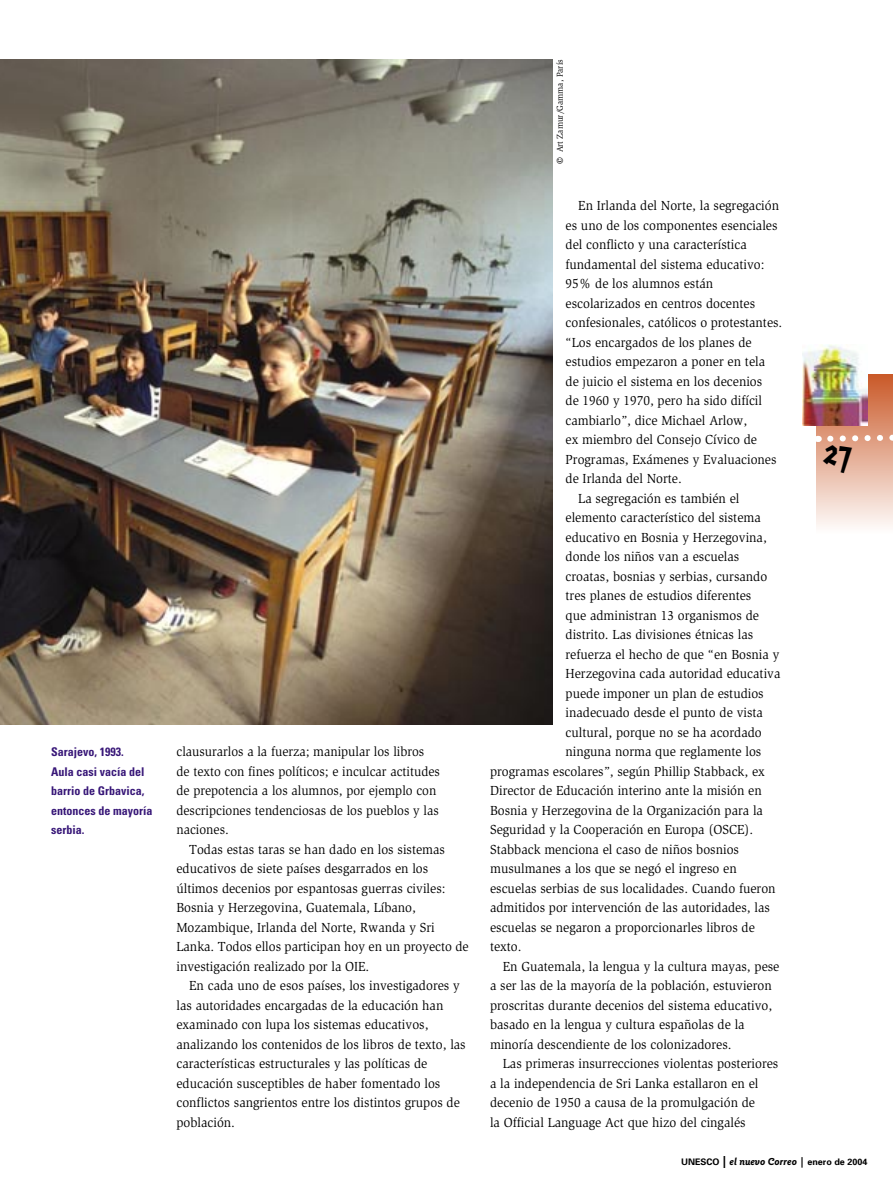
<style>
.page{position:relative;width:893px;height:1191px;background:#fff}
.page>*{position:absolute;margin:0;border:0;box-sizing:border-box;transform-origin:0 0}
.t1{font:700 36px "Elektrix";color:#000}
.t2{font:13.5px/19.5px "Slimbach";color:#000;scale:.95 1}
.t3{font:13.5px/19.5px "Slimbach";color:#000;scale:.94 1}
.t4{font:700 condensed 12px/19.5px "Univers";color:#381778}
.t5{font:700 9px "Univers";color:#000}
.t6{font:8.85px "Slimbach";color:#000;scale:.95 1}
.s1{font-size:13.5px}
.s2{font-size:12px}
.s3{font-family:"Goudy Sans";font-style:italic;font-size:10.5px}
</style>
<div class="page">
<div style="left:816px;top:374px;width:77px;height:160px;background:linear-gradient(to bottom,#c95928,#fefdfc)"></div>
<svg style="left:816px;top:431px;width:77px;height:14px"></svg>
<img style="left:802px;top:344px;width:65px;height:81px">
<img style="left:0;top:60px;width:553px;height:664px">
<p class="t4" style="left:51px;top:742px;width:103px">Sarajevo, 1993.<br>Aula casi vacía del barrio de Grbavica, entonces de mayoría serbia.</p>
<p class="t3" style="left:176px;top:742px;width:282px">clausurarlos a la fuerza; manipular los libros de texto con fines políticos; e inculcar actitudes de prepotencia a los alumnos, por ejemplo con descripciones tendenciosas de los pueblos y las naciones.</p>
<p class="t2" style="left:176px;top:839px;width:309px;text-indent:13px">Todas estas taras se han dado en los sistemas educativos de siete países desgarrados en los últimos decenios por espantosas guerras civiles:<br>Bosnia y Herzegovina, Guatemala, Líbano, Mozambique, Irlanda del Norte, Rwanda y Sri Lanka. Todos ellos participan hoy en un proyecto de investigación realizado por la OIE.</p>
<p class="t2" style="left:176px;top:976px;width:306px;text-indent:13px">En cada uno de esos países, los investigadores y las autoridades encargadas de la educación han examinado con lupa los sistemas educativos, analizando los contenidos de los libros de texto, las características estructurales y las políticas de educación susceptibles de haber fomentado los conflictos sangrientos entre los distintos grupos de población.</p>
<p class="t6" style="left:555px;top:164px;width:111px;rotate:-90deg"><span class="s1">©</span> Art Zamur/Gamma, París</p>
<p class="t2" style="left:578px;top:196px;width:213px">En Irlanda del Norte, la segregación</p>
<p class="t2" style="left:566px;top:215px;width:225px">es uno de los componentes esenciales</p>
<p class="t2" style="left:566px;top:235px;width:192px">del conflicto y una característica</p>
<p class="t2" style="left:566px;top:254px;width:211px">fundamental del sistema educativo:</p>
<p class="t2" style="left:566px;top:274px;width:157px">95% de los alumnos están</p>
<p class="t2" style="left:566px;top:293px;width:201px">escolarizados en centros docentes</p>
<p class="t2" style="left:566px;top:313px;width:230px">confesionales, católicos o protestantes.</p>
<p class="t2" style="left:566px;top:332px;width:197px">“Los encargados de los planes de</p>
<p class="t2" style="left:566px;top:352px;width:212px">estudios empezaron a poner en tela</p>
<p class="t2" style="left:566px;top:371px;width:209px">de juicio el sistema en los decenios</p>
<p class="t2" style="left:566px;top:391px;width:208px">de 1960 y 1970, pero ha sido difícil</p>
<p class="t2" style="left:566px;top:410px;width:193px">cambiarlo”, dice Michael Arlow,</p>
<p class="t2" style="left:566px;top:430px;width:203px">ex miembro del Consejo Cívico de</p>
<p class="t2" style="left:566px;top:449px;width:224px">Programas, Exámenes y Evaluaciones</p>
<p class="t2" style="left:566px;top:469px;width:124px">de Irlanda del Norte.</p>
<p class="t2" style="left:578px;top:488px;width:171px">La segregación es también el</p>
<p class="t2" style="left:566px;top:508px;width:207px">elemento característico del sistema</p>
<p class="t2" style="left:566px;top:527px;width:213px">educativo en Bosnia y Herzegovina,</p>
<p class="t2" style="left:566px;top:547px;width:184px">donde los niños van a escuelas</p>
<p class="t2" style="left:566px;top:566px;width:214px">croatas, bosnias y serbias, cursando</p>
<p class="t2" style="left:566px;top:586px;width:197px">tres planes de estudios diferentes</p>
<p class="t2" style="left:566px;top:605px;width:205px">que administran 13 organismos de</p>
<p class="t2" style="left:566px;top:625px;width:199px">distrito. Las divisiones étnicas las</p>
<p class="t2" style="left:566px;top:644px;width:227px">refuerza el hecho de que “en Bosnia y</p>
<p class="t2" style="left:566px;top:664px;width:228px">Herzegovina cada autoridad educativa</p>
<p class="t2" style="left:566px;top:683px;width:210px">puede imponer un plan de estudios</p>
<p class="t2" style="left:566px;top:703px;width:209px">inadecuado desde el punto de vista</p>
<p class="t2" style="left:566px;top:722px;width:208px">cultural, porque no se ha acordado</p>
<p class="t2" style="left:566px;top:742px;width:208px">ninguna norma que reglamente los</p>
<p class="t2" style="left:490px;top:761px;width:291px">programas escolares”, según Phillip Stabback, ex</p>
<p class="t2" style="left:490px;top:781px;width:288px">Director de Educación interino ante la misión en</p>
<p class="t2" style="left:490px;top:800px;width:289px">Bosnia y Herzegovina de la Organización para la</p>
<p class="t2" style="left:490px;top:820px;width:279px">Seguridad y la Cooperación en Europa (OSCE).</p>
<p class="t2" style="left:490px;top:839px;width:264px">Stabback menciona el caso de niños bosnios</p>
<p class="t2" style="left:490px;top:859px;width:261px">musulmanes a los que se negó el ingreso en</p>
<p class="t2" style="left:490px;top:878px;width:302px">escuelas serbias de sus localidades. Cuando fueron</p>
<p class="t2" style="left:490px;top:898px;width:296px">admitidos por intervención de las autoridades, las</p>
<p class="t2" style="left:490px;top:917px;width:280px">escuelas se negaron a proporcionarles libros de</p>
<p class="t2" style="left:490px;top:937px;width:35px">texto.</p>
<p class="t2" style="left:503px;top:956px;width:293px">En Guatemala, la lengua y la cultura mayas, pese</p>
<p class="t2" style="left:490px;top:976px;width:298px">a ser las de la mayoría de la población, estuvieron</p>
<p class="t2" style="left:490px;top:995px;width:298px">proscritas durante decenios del sistema educativo,</p>
<p class="t2" style="left:490px;top:1015px;width:269px">basado en la lengua y cultura españolas de la</p>
<p class="t2" style="left:490px;top:1034px;width:256px">minoría descendiente de los colonizadores.</p>
<p class="t2" style="left:503px;top:1054px;width:292px">Las primeras insurrecciones violentas posteriores</p>
<p class="t2" style="left:490px;top:1073px;width:284px">a la independencia de Sri Lanka estallaron en el</p>
<p class="t2" style="left:490px;top:1093px;width:280px">decenio de 1950 a causa de la promulgación de</p>
<p class="t2" style="left:490px;top:1112px;width:270px">la Official Language Act que hizo del cingalés</p>
<h1 class="t1" style="left:823px;top:431px;width:32px">27</h1>
<p class="t5" style="left:681px;top:1156px;width:188px">UNESCO <span class="s2">|</span> <span class="s3">el nuevo Correo |</span> enero de 2004</p>
</div>
